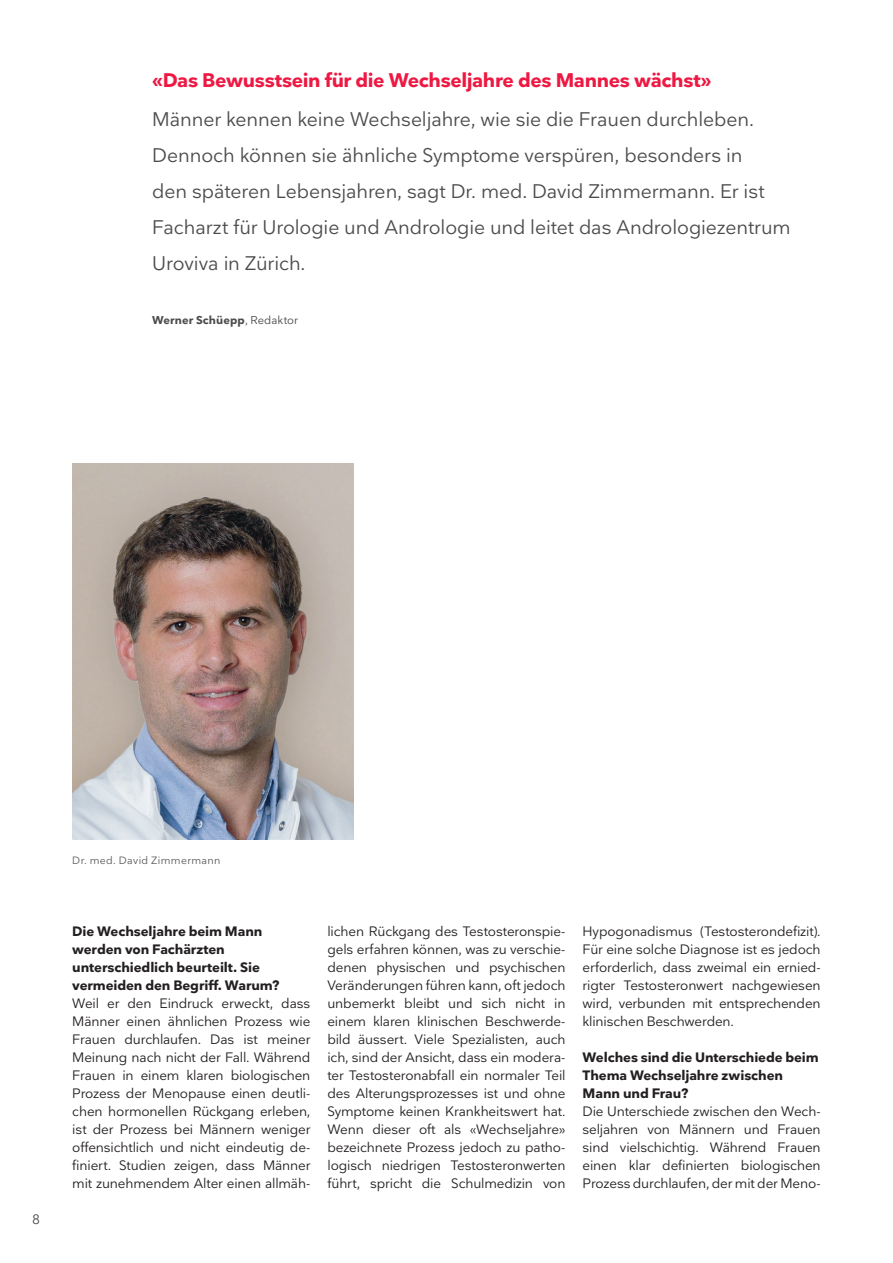
<style>
.page{position:relative;width:893px;height:1263px;background:#fff}
.page>*{position:absolute;margin:0;border:0;box-sizing:border-box;transform-origin:0 0}
.Anreisser-Text-nachTitel_Reg_Grau_13pt{font:19.5px/36px "Nationale";letter-spacing:-.005em;color:#4b4c4d}
.T_Bold_Rot_13pt{font:700 19.5px "Nationale";letter-spacing:-.02em;color:#ed1943}
.Text-3-Spalten{font:13.5px/18px "Nationale";letter-spacing:-.01em;color:#231f20;text-align:justify}
.A_TITEL_Bold_Grau_9pt{font:700 13.5px/18px "Nationale";letter-spacing:-.01em;color:#231f20}
.t1{font:13.5px "Nationale";color:#4b4c4d}
.LT_Reg_Grau_7_5pt{font:700 11.25px "Nationale";letter-spacing:.01em;color:#4b4c4d}
.A_Bildquelle_Reg_Grau_7pt{font:10.5px "Nationale";letter-spacing:.035em;color:#5c5c5f}
.s1{font-weight:400}
</style>
<div class="page">
<img style="left:72px;top:464px;width:282px;height:375px">
<p class="T_Bold_Rot_13pt" style="left:152px;top:67px;width:561px">«Das Bewusstsein für die Wechseljahre des Mannes wächst»</p>
<p class="Anreisser-Text-nachTitel_Reg_Grau_13pt" style="left:152px;top:101px;width:640px">Männer kennen keine Wechseljahre, wie sie die Frauen durchleben.<br>Dennoch können sie ähnliche Symptome verspüren, besonders in<br>den späteren Lebensjahren, sagt Dr. med. David Zimmermann. Er ist Facharzt für Urologie und Andrologie und leitet das Andrologiezentrum Uroviva in Zürich.</p>
<p class="LT_Reg_Grau_7_5pt" style="left:152px;top:313px;width:147px">Werner Schüepp<span class="s1">, Redaktor</span></p>
<p class="t1" style="left:32px;top:1211px;width:9px">8</p>
<p class="A_Bildquelle_Reg_Grau_7pt" style="left:72px;top:854px;width:150px">Dr. med. David Zimmermann</p>
<p class="A_TITEL_Bold_Grau_9pt" style="left:72px;top:922px;width:209px">Die Wechseljahre beim Mann werden von Fachärzten unterschiedlich beurteilt. Sie vermeiden den Begriff. Warum?</p>
<p class="Text-3-Spalten" style="left:72px;top:994px;width:240px">Weil er den Eindruck erweckt, dass Männer einen ähnlichen Prozess wie Frauen durchlaufen. Das ist meiner Meinung nach nicht der Fall. Während Frauen in einem klaren biologischen Prozess der Menopause einen deutli&shy;chen hormonellen Rückgang erleben, ist der Prozess bei Männern weniger offensichtlich und nicht eindeutig de&shy;finiert. Studien zeigen, dass Männer mit zunehmendem Alter einen allmäh-</p>
<p class="Text-3-Spalten" style="left:327px;top:922px;width:240px">lichen Rückgang des Testosteronspie&shy;gels erfahren können, was zu verschie&shy;denen physischen und psychischen Veränderungen führen kann, oft jedoch unbemerkt bleibt und sich nicht in einem klaren klinischen Beschwerde&shy;bild äussert. Viele Spezialisten, auch ich, sind der Ansicht, dass ein modera&shy;ter Testosteronabfall ein normaler Teil des Alterungsprozesses ist und ohne Symptome keinen Krankheitswert hat.<br>Wenn dieser oft als «Wechseljahre» bezeichnete Prozess jedoch zu patho&shy;logisch niedrigen Testosteronwerten führt, spricht die Schulmedizin von</p>
<p class="Text-3-Spalten" style="left:583px;top:922px;width:240px">Hypogonadismus (Testosterondefizit).<br>Für eine solche Diagnose ist es jedoch erforderlich, dass zweimal ein ernied&shy;rigter Testosteronwert nachgewiesen wird, verbunden mit entsprechenden klinischen Beschwerden.</p>
<p class="A_TITEL_Bold_Grau_9pt" style="left:583px;top:1048px;width:238px">Welches sind die Unterschiede beim<br>Thema Wechseljahre zwischen<br>Mann und Frau?</p>
<p class="Text-3-Spalten" style="left:583px;top:1102px;width:240px">Die Unterschiede zwischen den Wech&shy;seljahren von Männern und Frauen sind vielschichtig. Während Frauen einen klar definierten biologischen Prozess durchlaufen, der mit der Meno-</p>
</div>
